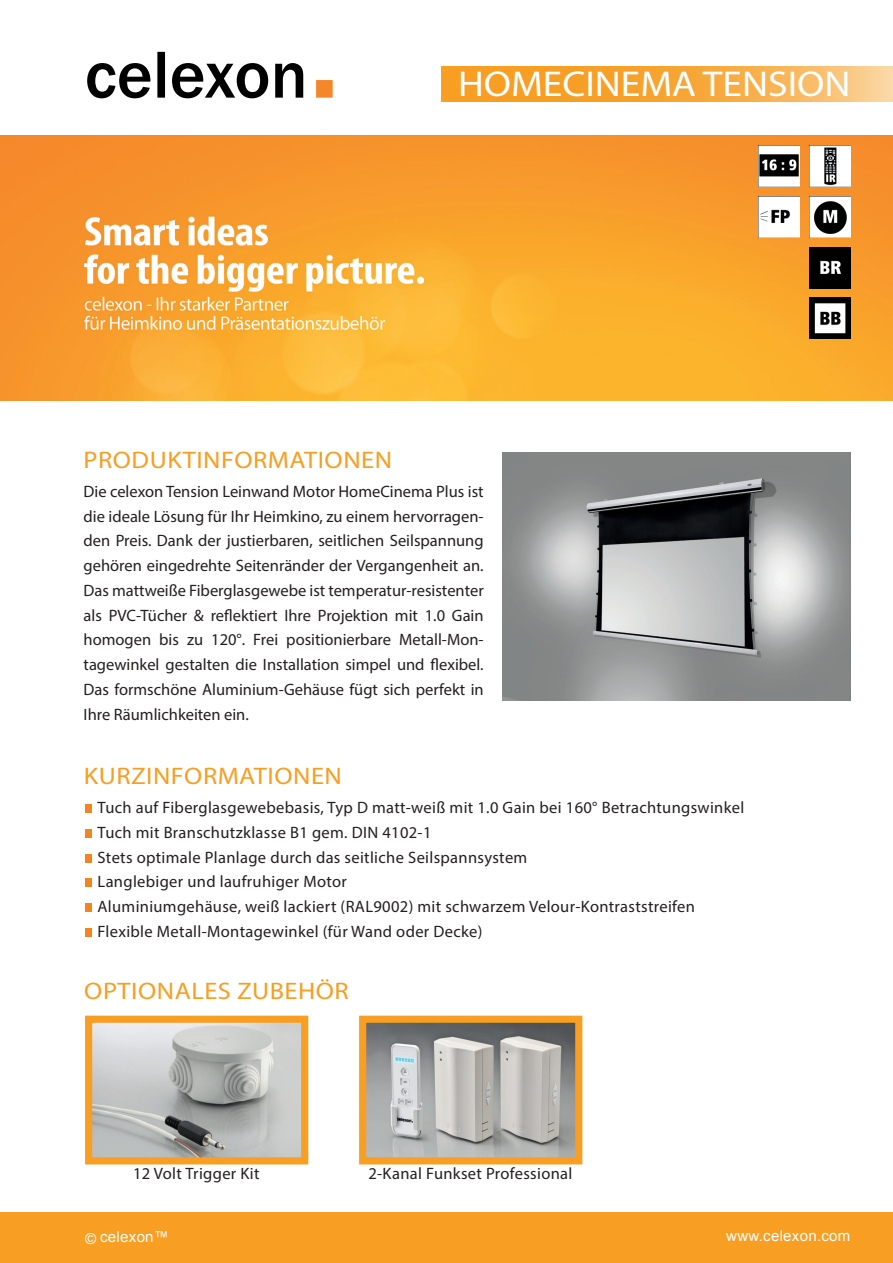
<style>
.page{position:relative;width:893px;height:1263px;background:#fff}
.page>*{position:absolute;margin:0;border:0;box-sizing:border-box;transform-origin:0 0}
.t1{font:36px "Myriad Pro";color:#fff;scale:1.1 1}
.t2{font:24px "Myriad Pro";letter-spacing:.02em;color:#f79e23;scale:1.1 1}
.t3{font:16.5px/24.8px "Myriad Pro";letter-spacing:.02em;color:#231f20;text-align:justify}
.t4{font:15px "Arial";letter-spacing:.02em;color:#fff}
</style>
<div class="page">
<img style="left:0;top:135px;width:893px;height:266px">
<div style="left:0;top:1212px;width:893px;height:51px;background:#f79e23"></div>
<svg style="left:441px;top:66px;width:452px;height:35px;background:#f7ab42"></svg>
<img style="left:87px;top:52px;width:246px;height:46px">
<img style="left:809px;top:145px;width:41px;height:41px">
<img style="left:809px;top:298px;width:41px;height:41px">
<img style="left:758px;top:197px;width:41px;height:41px">
<img style="left:809px;top:248px;width:41px;height:41px">
<img style="left:809px;top:196px;width:41px;height:41px">
<img style="left:503px;top:452px;width:347px;height:249px">
<img style="left:758px;top:145px;width:41px;height:42px">
<img style="left:93px;top:1024px;width:207px;height:132px">
<div style="left:85px;top:1016px;width:223px;height:148px;border:7px solid #f79e23"></div>
<img style="left:367px;top:1024px;width:207px;height:132px">
<div style="left:359px;top:1016px;width:223px;height:148px;border:7px solid #f79e23"></div>
<h1 class="t1" style="left:458px;top:61px;width:358px">HOMECINEMA TENSION</h1>
<h2 class="t2" style="left:84px;top:445px;width:282px">PRODUKTINFORMATIONEN</h2>
<p class="t3" style="left:84px;top:479px;width:402px">Die celexon Tension Leinwand Motor HomeCinema Plus ist die ideale Lösung für Ihr Heimkino, zu einem hervorragen&shy;den Preis. Dank der justierbaren, seitlichen Seilspannung gehören eingedrehte Seitenränder der Vergangenheit an.<br>Das mattweiße Fiberglasgewebe ist temperatur-resistenter als PVC-Tücher &amp; reflektiert Ihre Projektion mit 1.0 Gain homogen bis zu 120°. Frei positionierbare Metall-Mon&shy;tagewinkel gestalten die Installation simpel und flexibel.<br>Das formschöne Aluminium-Gehäuse fügt sich perfekt in Ihre Räumlichkeiten ein.</p>
<h2 class="t2" style="left:84px;top:761px;width:236px">KURZINFORMATIONEN</h2>
<p class="t3" style="left:98px;top:795px;width:648px;text-align:left">Tuch auf Fiberglasgewebebasis, Typ D matt-weiß mit 1.0 Gain bei 160° Betrachtungswinkel Tuch mit Branschutzklasse B1 gem. DIN 4102-1<br>Stets optimale Planlage durch das seitliche Seilspannsystem<br>Langlebiger und laufruhiger Motor<br>Aluminiumgehäuse, weiß lackiert (RAL9002) mit schwarzem Velour-Kontraststreifen Flexible Metall-Montagewinkel (für Wand oder Decke)</p>
<h2 class="t2" style="left:84px;top:976px;width:242px">OPTIONALES ZUBEHÖR</h2>
<p class="t3" style="left:133px;top:1161px;width:128px">12 Volt Trigger Kit</p>
<p class="t3" style="left:368px;top:1161px;width:205px">2-Kanal Funkset Professional</p>
<p class="t4" style="left:100px;top:1227px;width:70px">celexon™</p>
<p class="t4" style="left:726px;top:1226px;width:126px">www.celexon.com</p>
<p class="t4" style="left:85px;top:1228px;width:13px">©</p>
</div>
